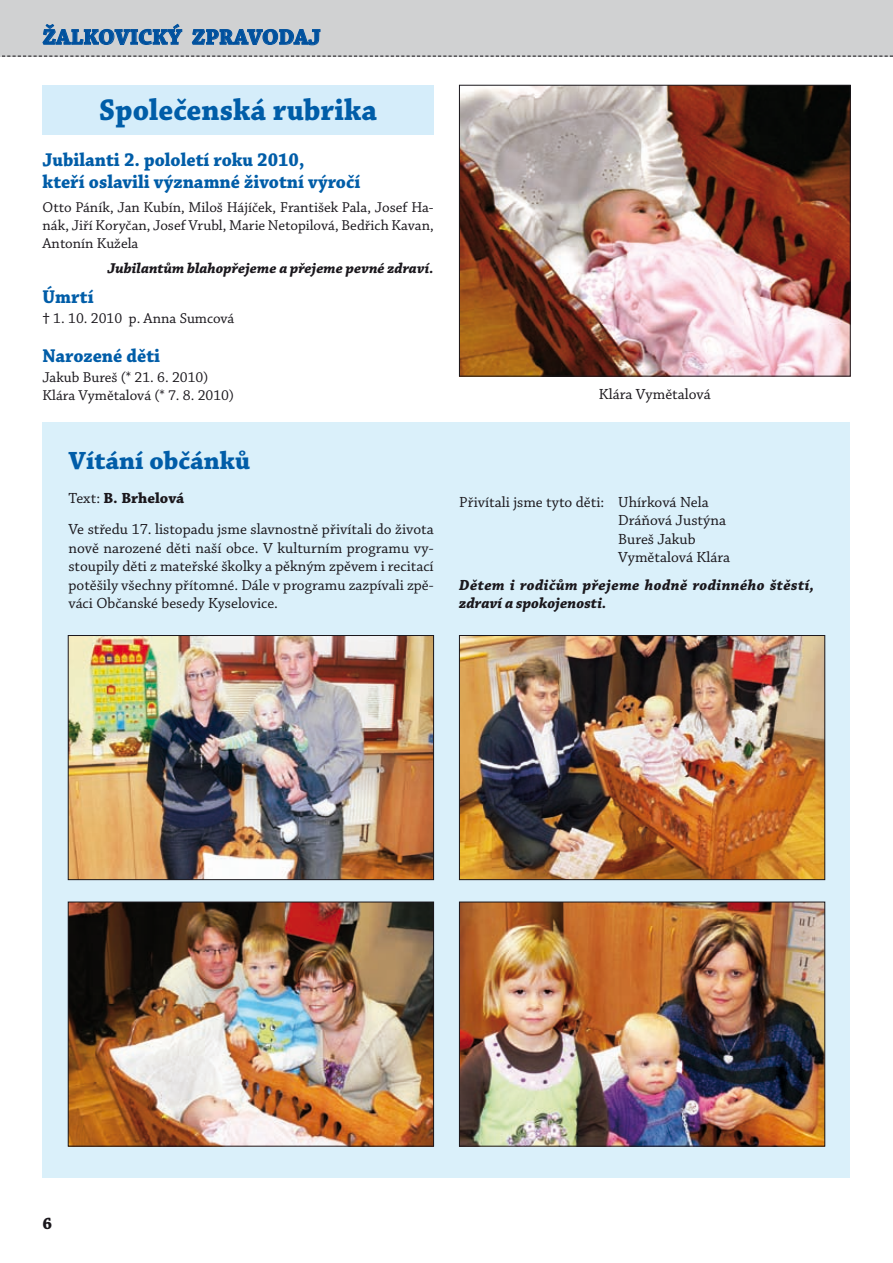
<style>
.page{position:relative;width:893px;height:1263px;background:#fff}
.page>*{position:absolute;margin:0;border:0;box-sizing:border-box;transform-origin:0 0}
.t1{font:700 31.5px "Chaparral Pro";color:#005da8;scale:.95 1}
.t2{font:700 26.25px "Chaparral Pro";color:#005da8}
.t3{font:700 22.5px "Chaparral Pro";color:#00519e}
.t4{font:700 19.5px/21.8px "Chaparral Pro";color:#005da8;scale:.95 1}
.t5{font:700 17.25px "Chaparral Pro";color:#1a171c}
.t6{font:15.45px/18.6px "Chaparral Pro";color:#1a171c}
.t7{font:italic 700 15.45px/18.6px "Chaparral Pro";letter-spacing:.02em;color:#1a171c}
.t8{font:15px/18px "Chaparral Pro";color:#1a171c;text-align:justify}
.t9{font:italic 700 15px "Chaparral Pro";color:#1a171c}
.s1{font-family:"Myriad Pro"}
.s2{font-weight:700}
</style>
<div class="page">
<div style="left:0;top:0;width:893px;height:56px;background:#d0d1d2"></div>
<svg style="left:0;top:56px;width:893px;height:1px"></svg>
<svg style="left:43px;top:24px;width:139px;height:21px"></svg>
<svg style="left:192px;top:29px;width:128px;height:16px"></svg>
<div style="left:43px;top:422px;width:807px;height:756px;background:#daf0fa"></div>
<img style="left:70px;top:904px;width:362px;height:240px">
<div style="left:68px;top:902px;width:366px;height:244px;border:1px solid #1a171c"></div>
<img style="left:70px;top:637px;width:362px;height:241px">
<div style="left:68px;top:635px;width:366px;height:245px;border:1px solid #1a171c"></div>
<img style="left:461px;top:904px;width:362px;height:240px">
<div style="left:459px;top:902px;width:366px;height:244px;border:1px solid #1a171c"></div>
<img style="left:461px;top:637px;width:362px;height:241px">
<div style="left:459px;top:635px;width:366px;height:245px;border:1px solid #1a171c"></div>
<img style="left:461px;top:87px;width:387px;height:287px">
<div style="left:459px;top:85px;width:391px;height:291px;border:1px solid #1a171c"></div>
<div style="left:43px;top:85px;width:391px;height:50px;background:#d5edfa"></div>
<h3 class="t3" style="left:43px;top:24px;width:280px">Žalkovický zpravodaj</h3>
<h1 class="t1" style="left:99px;top:91px;width:294px">Společenská rubrika</h1>
<p class="t4" style="left:43px;top:150px;width:336px">Jubilanti 2. pololetí roku 2010,<br>kteří oslavili významné životní výročí</p>
<p class="t8" style="left:43px;top:199px;width:393px">Otto Páník, Jan Kubín, Miloš Hájíček, František Pala, Josef Ha&shy;nák, Jiří Koryčan, Josef Vrubl, Marie Netopilová, Bedřich Kavan, Antonín Kužela</p>
<p class="t9" style="left:107px;top:259px;width:328px">Jubilantům blahopřejeme a přejeme pevné zdraví.</p>
<p class="t4" style="left:43px;top:287px;width:55px">Úmrtí</p>
<p class="t8" style="left:43px;top:310px;width:193px"><span class="s1">†</span> 1. 10. 2010 p. Anna Sumcová</p>
<p class="t4" style="left:43px;top:346px;width:125px">Narozené děti</p>
<p class="t8" style="left:43px;top:369px;width:193px">Jakub Bureš (* 21. 6. 2010)<br>Klára Vymětalová (* 7. 8. 2010)</p>
<h2 class="t2" style="left:68px;top:446px;width:183px">Vítání občánků</h2>
<p class="t6" style="left:68px;top:483px;width:367px;line-height:31.3px">Text: <span class="s2">B. Brhelová<br></span>Ve středu 17. listopadu jsme slavnostně přivítali do života</p>
<p class="t6" style="left:68px;top:539px;width:367px;text-align:justify">nově narozené děti naší obce. V kulturním programu vy&shy;stoupily děti z mateřské školky a pěkným zpěvem i recitací potěšily všechny přítomné. Dále v programu zazpívali zpě&shy;váci Občanské besedy Kyselovice.</p>
<p class="t6" style="left:599px;top:386px;width:113px">Klára Vymětalová</p>
<p class="t6" style="left:618px;top:493px;width:113px;text-indent:-159px">Přivítali jsme tyto děti: Uhírková Nela<br>Dráňová Justýna<br>Bureš Jakub<br>Vymětalová Klára</p>
<p class="t7" style="left:459px;top:576px;width:357px">Dětem i rodičům přejeme hodně rodinného štěstí, zdraví a spokojenosti.</p>
<p class="t5" style="left:43px;top:1214px;width:11px">6</p>
</div>
